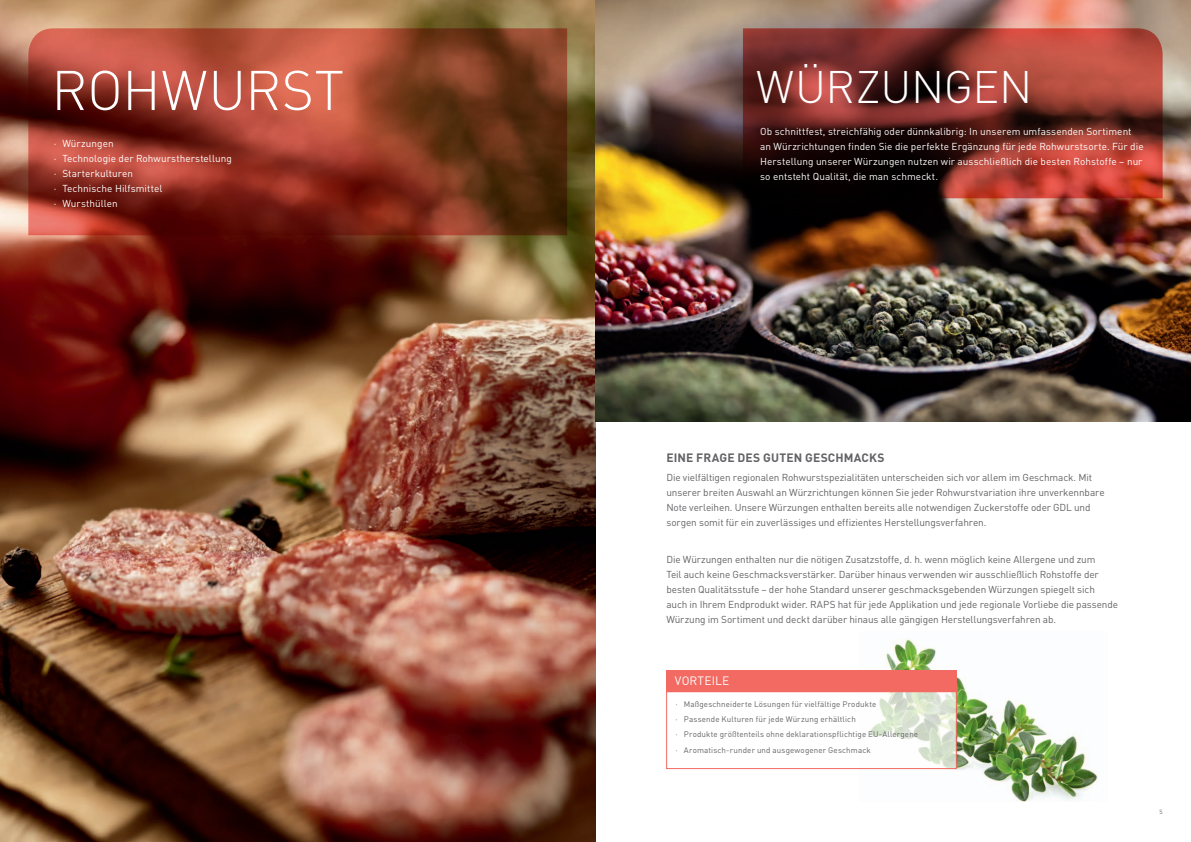
<style>
.page{position:relative;width:1191px;height:842px;background:#fff}
.page>*{position:absolute;margin:0;border:0;box-sizing:border-box;transform-origin:0 0}
.t1{font:300 55px "DIN Pro";color:#fff}
.t2{font:300 45px "DIN Pro";color:#fff}
.t3{font:700 12px "DIN Pro";letter-spacing:.015em;color:#636366}
.t4{font:12px "DIN Pro";color:#fff}
.t5{font:10px/15px "DIN Pro";letter-spacing:-.01em;color:#636366}
.t6{font:10px/15px "DIN Pro";letter-spacing:.005em;color:#fff}
.t7{font:8px/15.4px "DIN Pro";letter-spacing:.015em;color:#636366}
.t8{font:6px "DIN Pro";color:#636366}
</style>
<div class="page">
<img style="left:859px;top:639px;width:239px;height:162px">
<img style="left:0;top:0;width:595px;height:842px">
<img style="left:595px;top:0;width:596px;height:421px">
<svg style="left:28px;top:28px;width:539px;height:207px;background:#8d3a27"></svg>
<svg style="left:859px;top:693px;width:95px;height:74px"></svg>
<div style="left:666px;top:691px;width:290px;height:78px;border:1px solid #f26a61"></div>
<svg style="left:743px;top:28px;width:419px;height:170px;background:#752c26"></svg>
<div style="left:666px;top:670px;width:290px;height:21px;background:#f26a61"></div>
<h1 class="t1" style="left:51px;top:48px;width:147px">rohWURST</h1>
<p class="t6" style="left:54px;top:134px;width:179px">· Würzungen<br>· Technologie der Rohwurstherstellung · Starterkulturen<br>· Technische Hilfsmittel<br>· Wursthüllen</p>
<h2 class="t2" style="left:756px;top:52px;width:278px">WÜRZUNGEN</h2>
<p class="t6" style="left:760px;top:123px;width:385px">Ob schnittfest, streichfähig oder dünnkalibrig: In unserem umfassenden Sortiment an Würzrichtungen finden Sie die perfekte Ergänzung für jede Rohwurstsorte. Für die Herstellung unserer Würzungen nutzen wir ausschließlich die besten Rohstoffe – nur so entsteht Qualität, die man schmeckt.</p>
<p class="t3" style="left:666px;top:448px;width:220px">EIN E FRAGE DES GUTEN GESCHMACKS</p>
<p class="t5" style="left:666px;top:469px;width:440px">Die vielfältigen regionalen Rohwurstspezialitäten unterscheiden sich vor allem im Geschmack. Mit unserer breiten Auswahl an Würzrichtungen können Sie jeder Rohwurstvariation ihre unverkennbare Note verleihen. Unsere Würzungen enthalten bereits alle notwendigen Zuckerstoffe oder GDL und sorgen somit für ein zuverlässiges und effizientes Herstellungsverfahren.</p>
<p class="t5" style="left:666px;top:550px;width:453px">Die Würzungen enthalten nur die nötigen Zusatzstoffe, d. h. wenn möglich keine Allergene und zum<br>Teil auch keine Geschmacksverstärker. Darüber hinaus verwenden wir ausschließlich Rohstoffe der besten Qualitätsstufe – der hohe Standard unserer geschmacksgebenden Würzungen spiegelt sich auch in Ihrem Endprodukt wider. RAPS hat für jede Applikation und jede regionale Vorliebe die passende Würzung im Sortiment und deckt darüber hinaus alle gängigen Herstellungsverfahren ab.</p>
<p class="t4" style="left:675px;top:671px;width:15px">Vorteile</p>
<p class="t7" style="left:675px;top:695px;width:244px">· Maßgeschneiderte Lösungen für vielfältige Produkte<br>· Passende Kulturen für jede Würzung erhältlich<br>· Produkte größtenteils ohne deklarationspflichtige EU-Allergene · Aromatisch- runder und ausgewogener Geschmack</p>
<p class="t8" style="left:1159px;top:807px;width:5px">5</p>
</div>
